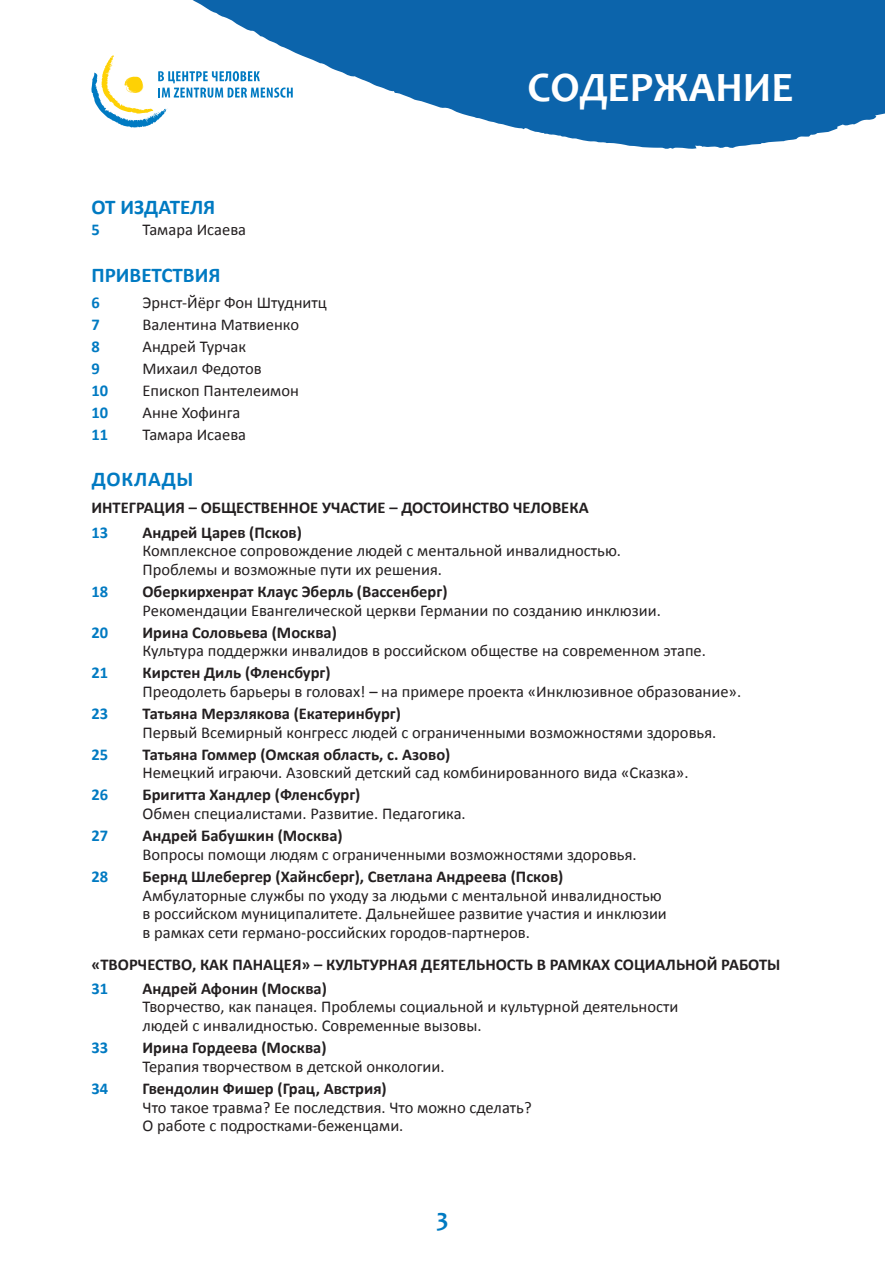
<style>
.page{position:relative;width:885px;height:1276px;background:#fff}
.page>*{position:absolute;margin:0;border:0;box-sizing:border-box;transform-origin:0 0}
.t1{font:700 42px "Candara";color:#fff}
.t2{font:700 25.5px "Candara";color:#007ac2}
.t3{font:700 21px "Calibri";color:#007ac2}
.t4{font:700 21px "Calibri";letter-spacing:.04em;color:#007ac2}
.t5{font:16.5px/18.8px "Calibri";color:#231f20}
.t6{font:700 16.5px "Calibri";color:#231f20}
.t7{font:700 16.5px "Calibri";color:#007ac2}
</style>
<div class="page">
<svg style="left:192px;top:0;width:692px;height:149px;fill:#0c64ab"></svg>
<svg style="left:91px;top:55px;width:202px;height:73px"></svg>
<h1 class="t1" style="left:527px;top:61px;width:267px">СОДЕРЖАНИЕ</h1>
<p class="t3" style="left:91px;top:193px;width:125px">ОТ ИЗДАТЕЛЯ</p>
<p class="t7" style="left:91px;top:220px;width:10px">5</p>
<p class="t5" style="left:142px;top:220px;width:105px">Тамара Исаева</p>
<p class="t3" style="left:91px;top:262px;width:130px">ПРИВЕТСТВИЯ</p>
<p class="t7" style="left:91px;top:292px;width:10px">6</p>
<p class="t5" style="left:142px;top:293px;width:186px">Эрнст-Йёрг Фон Штуднитц</p>
<p class="t7" style="left:91px;top:314px;width:10px">7</p>
<p class="t5" style="left:142px;top:315px;width:158px">Валентина Матвиенко</p>
<p class="t7" style="left:91px;top:336px;width:10px">8</p>
<p class="t5" style="left:142px;top:337px;width:105px">Андрей Турчак</p>
<p class="t7" style="left:91px;top:358px;width:10px">9</p>
<p class="t5" style="left:142px;top:359px;width:121px">Михаил Федотов</p>
<p class="t7" style="left:91px;top:380px;width:18px">10</p>
<p class="t5" style="left:142px;top:381px;width:158px">Епископ Пантелеимон</p>
<p class="t7" style="left:91px;top:402px;width:18px">10</p>
<p class="t5" style="left:142px;top:403px;width:99px">Анне Хофинга</p>
<p class="t7" style="left:91px;top:424px;width:18px">11</p>
<p class="t5" style="left:142px;top:425px;width:105px">Тамара Исаева</p>
<p class="t4" style="left:92px;top:466px;width:103px">ДОКЛАДЫ</p>
<p class="t6" style="left:91px;top:498px;width:498px">ИНТЕГРАЦИЯ – ОБЩЕСТВЕННОЕ УЧАСТИЕ – ДОСТОИНСТВО ЧЕЛОВЕКА</p>
<p class="t7" style="left:91px;top:522px;width:18px">13</p>
<p class="t6" style="left:142px;top:522px;width:161px">Андрей Царев (Псков)</p>
<p class="t5" style="left:142px;top:541px;width:480px">Комплексное сопровождение людей с ментальной инвалидностью.<br>Проблемы и возможные пути их решения.</p>
<p class="t7" style="left:91px;top:581px;width:18px">18</p>
<p class="t6" style="left:142px;top:581px;width:306px">Оберкирхенрат Клаус Эберль (Вассенберг)</p>
<p class="t5" style="left:142px;top:601px;width:519px">Рекомендации Евангелической церкви Германии по созданию инклюзии.</p>
<p class="t7" style="left:91px;top:622px;width:18px">20</p>
<p class="t6" style="left:142px;top:622px;width:196px">Ирина Соловьева (Москва)</p>
<p class="t5" style="left:142px;top:641px;width:565px">Культура поддержки инвалидов в российском обществе на современном этапе.</p>
<p class="t7" style="left:91px;top:662px;width:18px">21</p>
<p class="t6" style="left:142px;top:662px;width:190px">Кирстен Диль (Фленсбург)</p>
<p class="t5" style="left:142px;top:682px;width:600px">Преодолеть барьеры в головах! – на примере проекта «Инклюзивное образование».</p>
<p class="t7" style="left:91px;top:703px;width:18px">23</p>
<p class="t6" style="left:142px;top:703px;width:260px">Татьяна Мерзлякова (Екатеринбург)</p>
<p class="t5" style="left:142px;top:723px;width:575px">Первый Всемирный конгресс людей с ограниченными возможностями здоровья.</p>
<p class="t7" style="left:91px;top:744px;width:18px">25</p>
<p class="t6" style="left:142px;top:744px;width:309px">Татьяна Гоммер (Омская область, с. Азово)</p>
<p class="t5" style="left:142px;top:763px;width:547px">Немецкий играючи. Азовский детский сад комбинированного вида «Сказка».</p>
<p class="t7" style="left:91px;top:784px;width:18px">26</p>
<p class="t6" style="left:142px;top:784px;width:219px">Бригитта Хандлер (Фленсбург)</p>
<p class="t5" style="left:142px;top:804px;width:325px">Обмен специалистами. Развитие. Педагогика.</p>
<p class="t7" style="left:91px;top:825px;width:18px">27</p>
<p class="t6" style="left:142px;top:825px;width:202px">Андрей Бабушкин (Москва)</p>
<p class="t5" style="left:142px;top:845px;width:495px">Вопросы помощи людям с ограниченными возможностями здоровья.</p>
<p class="t7" style="left:91px;top:866px;width:18px">28</p>
<p class="t6" style="left:142px;top:866px;width:422px">Бернд Шлебергер (Хайнсберг), Светлана Андреева (Псков)</p>
<p class="t5" style="left:142px;top:885px;width:525px">Амбулаторные службы по уходу за людьми с ментальной инвалидностью в российском муниципалитете. Дальнейшее развитие участия и инклюзии в рамках сети германо-российских городов-партнеров.</p>
<p class="t6" style="left:91px;top:954px;width:690px">«ТВОРЧЕСТВО, КАК ПАНАЦЕЯ» – КУЛЬТУРНАЯ ДЕЯТЕЛЬНОСТЬ В РАМКАХ СОЦИАЛЬНОЙ РАБОТЫ</p>
<p class="t7" style="left:91px;top:978px;width:18px">31</p>
<p class="t6" style="left:142px;top:978px;width:186px">Андрей Афонин (Москва)</p>
<p class="t5" style="left:142px;top:997px;width:537px">Творчество, как панацея. Проблемы социальной и культурной деятельности людей с инвалидностью. Современные вызовы.</p>
<p class="t7" style="left:91px;top:1037px;width:18px">33</p>
<p class="t6" style="left:142px;top:1037px;width:185px">Ирина Гордеева (Москва)</p>
<p class="t5" style="left:142px;top:1056px;width:303px">Терапия творчеством в детской онкологии.</p>
<p class="t7" style="left:91px;top:1078px;width:18px">34</p>
<p class="t6" style="left:142px;top:1078px;width:246px">Гвендолин Фишер (Грац, Австрия)</p>
<p class="t5" style="left:142px;top:1097px;width:390px">Что такое травма? Ее последствия. Что можно сделать?<br>О работе с подростками-беженцами.</p>
<h2 class="t2" style="left:436px;top:1201px;width:14px">3</h2>
</div>
